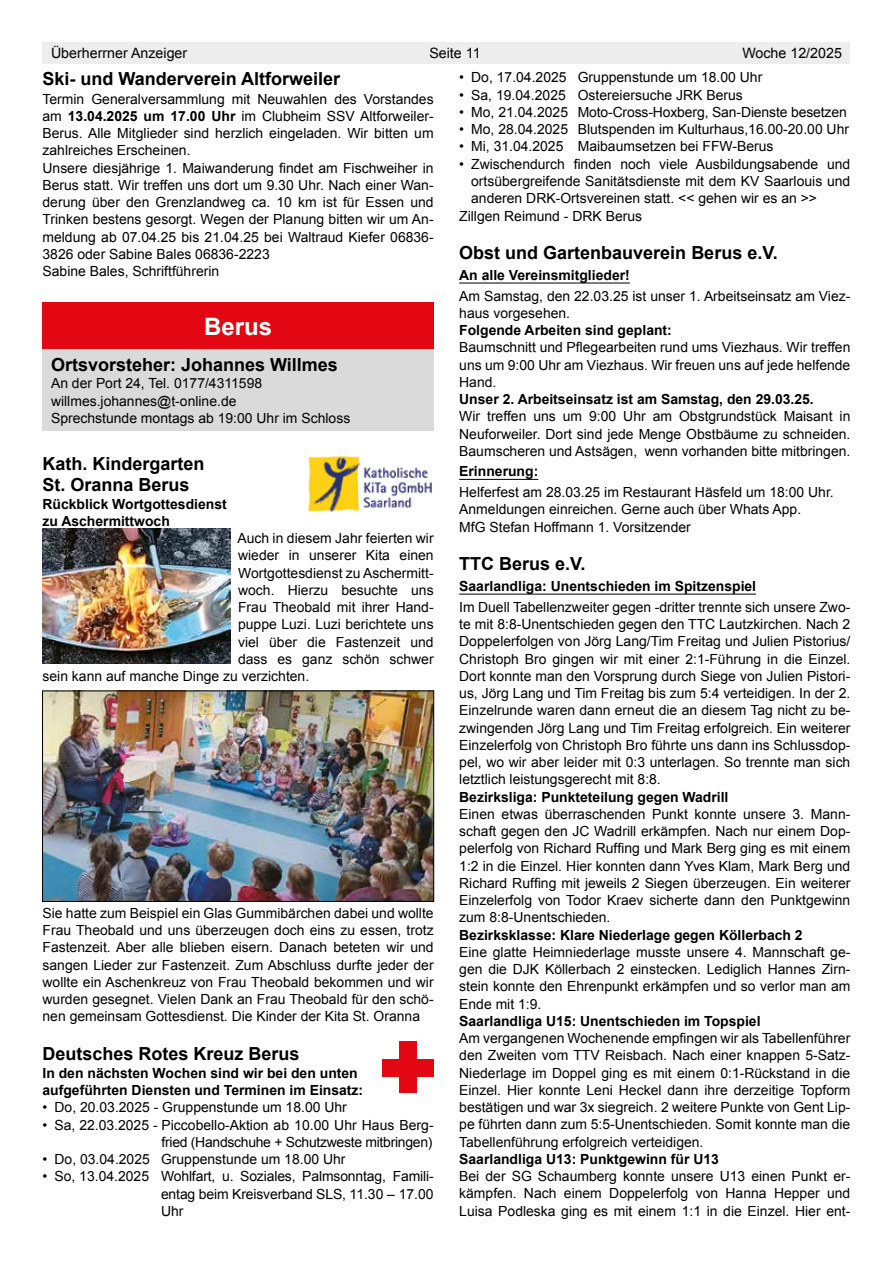
<style>
.page{position:relative;width:893px;height:1263px;background:#fff}
.page>*{position:absolute;margin:0;border:0;box-sizing:border-box;transform-origin:0 0}
.t1{font:700 24px "Arial";color:#fff}
.t2{font:700 18px/21px "Arial";color:#000}
.t3{font:14.25px "Arial";color:#000}
.t4{font:13.95px/17.2px "Arial";color:#000;text-align:justify}
.t5{font:700 13.95px/17.2px "Arial";color:#000}
.t6{font:13.95px/17.2px "Arial";letter-spacing:-.02em;color:#000;text-align:right}
.s1{font-weight:700}
</style>
<div class="page">
<div style="left:43px;top:43px;width:807px;height:21px;background:#ededed"></div>
<div style="left:43px;top:303px;width:391px;height:46px;background:#e30613"></div>
<div style="left:43px;top:349px;width:391px;height:82px;background:#dadada"></div>
<img style="left:308px;top:456px;width:124px;height:55px">
<img style="left:43px;top:529px;width:187px;height:135px">
<img style="left:44px;top:693px;width:388px;height:207px">
<div style="left:42px;top:691px;width:392px;height:211px;border:1px solid #000"></div>
<div style="left:400px;top:1042px;width:17px;height:51px;background:#e30613"></div>
<div style="left:383px;top:1060px;width:51px;height:17px;background:#e30613"></div>
<hr style="left:459px;top:283px;width:171px;height:1px;background:#000">
<hr style="left:459px;top:479px;width:79px;height:1px;background:#000">
<hr style="left:459px;top:594px;width:297px;height:1px;background:#000">
<p class="t3" style="left:51px;top:44px;width:138px">Überherrner Anzeiger</p>
<p class="t3" style="left:429px;top:44px;width:53px">Seite 11</p>
<p class="t3" style="left:742px;top:44px;width:101px">Woche 12/2025</p>
<p class="t2" style="left:43px;top:69px;width:299px">Ski- und Wanderverein Altforweiler</p>
<p class="t4" style="left:43px;top:90px;width:393px;text-align:left">Termin Generalversammlung mit Neuwahlen des Vorstandes am <span class="s1">13.04.2025 um 17.00 Uhr</span> im Clubheim SSV Altforweiler-Berus. Alle Mitglieder sind herzlich eingeladen. Wir bitten um zahlreiches Erscheinen.<br>Unsere diesjährige 1. Maiwanderung findet am Fischweiher in Berus statt. Wir treffen uns dort um 9.30 Uhr. Nach einer Wan&shy;derung über den Grenzlandweg ca. 10 km ist für Essen und Trinken bestens gesorgt. Wegen der Planung bitten wir um An&shy;meldung ab 07.04.25 bis 21.04.25 bei Waltraud Kiefer 06836- 3826 oder Sabine Bales 06836-2223<br>Sabine Bales, Schriftführerin</p>
<h1 class="t1" style="left:204px;top:310px;width:70px">Berus</h1>
<p class="t2" style="left:51px;top:355px;width:288px">Ortsvorsteher: Johannes Willmes</p>
<p class="t4" style="left:51px;top:375px;width:301px;text-align:left">An der Port 24, Tel. 0177/4311598 willmes.johannes@t-online.de<br>Sprechstunde montags ab 19:00 Uhr im Schloss</p>
<p class="t2" style="left:43px;top:453px;width:164px">Kath. Kindergarten<br>St. Oranna Berus</p>
<p class="t5" style="left:43px;top:496px;width:186px">Rückblick Wortgottesdienst zu Aschermittwoch</p>
<p class="t4" style="left:237px;top:530px;width:198px">Auch in diesem Jahr feierten wir</p>
<p class="t4" style="left:238px;top:547px;width:197px">wieder in unserer Kita einen</p>
<p class="t4" style="left:238px;top:564px;width:197px">Wortgottesdienst zu Aschermitt-</p>
<p class="t4" style="left:238px;top:581px;width:197px">woch. Hierzu besuchte uns</p>
<p class="t4" style="left:238px;top:599px;width:197px">Frau Theobald mit ihrer Hand-</p>
<p class="t4" style="left:238px;top:616px;width:197px">puppe Luzi. Luzi berichtete uns</p>
<p class="t4" style="left:238px;top:633px;width:197px">viel über die Fastenzeit und</p>
<p class="t4" style="left:238px;top:650px;width:197px">dass es ganz schön schwer</p>
<p class="t4" style="left:43px;top:668px;width:268px">sein kann auf manche Dinge zu verzichten.</p>
<p class="t4" style="left:459px;top:69px;width:305px">• Do, 17.04.2025 Gruppenstunde um 18.00 Uhr</p>
<p class="t4" style="left:459px;top:86px;width:285px">• Sa, 19.04.2025 Ostereiersuche JRK Berus</p>
<p class="t4" style="left:459px;top:104px;width:389px">• Mo, 21.04.2025 Moto-Cross-Hoxberg, San-Dienste besetzen</p>
<p class="t4" style="left:459px;top:121px;width:391px">• Mo, 28.04.2025 Blutspenden im Kulturhaus,16.00-20.00 Uhr</p>
<p class="t4" style="left:459px;top:138px;width:316px">• Mi, 31.04.2025 Maibaumsetzen bei FFW-Berus</p>
<p class="t4" style="left:459px;top:155px;width:393px">• Zwischendurch finden noch viele Ausbildungsabende und</p>
<p class="t4" style="left:471px;top:173px;width:381px">ortsübergreifende Sanitätsdienste mit dem KV Saarlouis und</p>
<p class="t4" style="left:471px;top:190px;width:347px">anderen DRK-Ortsvereinen statt. &lt;&lt; gehen wir es an &gt;&gt;</p>
<p class="t4" style="left:459px;top:207px;width:184px">Zillgen Reimund - DRK Berus</p>
<p class="t2" style="left:459px;top:242px;width:320px">Obst und Gartenbauverein Berus e.V.</p>
<p class="t5" style="left:459px;top:267px;width:172px">An alle Vereinsmitglieder!</p>
<p class="t4" style="left:459px;top:287px;width:393px">Am Samstag, den 22.03.25 ist unser 1. Arbeitseinsatz am Viez&shy;haus vorgesehen.</p>
<p class="t5" style="left:459px;top:322px;width:214px">Folgende Arbeiten sind geplant:</p>
<p class="t4" style="left:459px;top:339px;width:393px">Baumschnitt und Pflegearbeiten rund ums Viezhaus. Wir treffen uns um 9:00 Uhr am Viezhaus. Wir freuen uns auf jede helfende Hand.</p>
<p class="t5" style="left:459px;top:391px;width:356px">Unser 2. Arbeitseinsatz ist am Samstag, den 29.03.25.</p>
<p class="t4" style="left:459px;top:408px;width:393px">Wir treffen uns um 9:00 Uhr am Obstgrundstück Maisant in Neuforweiler. Dort sind jede Menge Obstbäume zu schneiden.<br>Baumscheren und Astsägen, wenn vorhanden bitte mitbringen.</p>
<p class="t5" style="left:459px;top:463px;width:81px">Erinnerung:</p>
<p class="t4" style="left:459px;top:484px;width:376px;text-align:left">Helferfest am 28.03.25 im Restaurant Häsfeld um 18:00 Uhr.<br>Anmeldungen einreichen. Gerne auch über Whats App.<br>MfG Stefan Hoffmann 1. Vorsitzender</p>
<p class="t2" style="left:459px;top:554px;width:128px">TTC Berus e.V.</p>
<p class="t5" style="left:459px;top:578px;width:298px">Saarlandliga: Unentschieden im Spitzenspiel</p>
<p class="t4" style="left:459px;top:598px;width:393px">Im Duell Tabellenzweiter gegen -dritter trennte sich unsere Zwo&shy;te mit 8:8-Unentschieden gegen den TTC Lautzkirchen. Nach 2<br>Doppelerfolgen von Jörg Lang/Tim Freitag und Julien Pistorius/ Christoph Bro gingen wir mit einer 2:1-Führung in die Einzel.<br>Dort konnte man den Vorsprung durch Siege von Julien Pistori&shy;us, Jörg Lang und Tim Freitag bis zum 5:4 verteidigen. In der 2.<br>Einzelrunde waren dann erneut die an diesem Tag nicht zu be&shy;zwingenden Jörg Lang und Tim Freitag erfolgreich. Ein weiterer Einzelerfolg von Christoph Bro führte uns dann ins Schlussdop&shy;pel, wo wir aber leider mit 0:3 unterlagen. So trennte man sich letztlich leistungsgerecht mit 8:8.</p>
<p class="t5" style="left:459px;top:788px;width:271px">Bezirksliga: Punkteteilung gegen Wadrill</p>
<p class="t4" style="left:459px;top:805px;width:393px">Einen etwas überraschenden Punkt konnte unsere 3. Mann&shy;schaft gegen den JC Wadrill erkämpfen. Nach nur einem Dop&shy;pelerfolg von Richard Ruffing und Mark Berg ging es mit einem 1:2 in die Einzel. Hier konnten dann Yves Klam, Mark Berg und Richard Ruffing mit jeweils 2 Siegen überzeugen. Ein weiterer Einzelerfolg von Todor Kraev sicherte dann den Punktgewinn zum 8:8-Unentschieden.</p>
<p class="t5" style="left:459px;top:926px;width:345px">Bezirksklasse: Klare Niederlage gegen Köllerbach 2</p>
<p class="t4" style="left:459px;top:943px;width:393px">Eine glatte Heimniederlage musste unsere 4. Mannschaft ge&shy;gen die DJK Köllerbach 2 einstecken. Lediglich Hannes Zirn&shy;stein konnte den Ehrenpunkt erkämpfen und so verlor man am Ende mit 1:9.</p>
<p class="t5" style="left:459px;top:1013px;width:303px">Saarlandliga U15: Unentschieden im Topspiel</p>
<p class="t4" style="left:459px;top:1030px;width:393px">Am vergangenen Wochenende empfingen wir als Tabellenführer den Zweiten vom TTV Reisbach. Nach einer knappen 5-Satz-Niederlage im Doppel ging es mit einem 0:1-Rückstand in die Einzel. Hier konnte Leni Heckel dann ihre derzeitige Topform bestätigen und war 3x siegreich. 2 weitere Punkte von Gent Lip&shy;pe führten dann zum 5:5-Unentschieden. Somit konnte man die Tabellenführung erfolgreich verteidigen.</p>
<p class="t5" style="left:459px;top:1151px;width:261px">Saarlandliga U13: Punktgewinn für U13</p>
<p class="t4" style="left:459px;top:1168px;width:393px">Bei der SG Schaumberg konnte unsere U13 einen Punkt er&shy;kämpfen. Nach einem Doppelerfolg von Hanna Hepper und Luisa Podleska ging es mit einem 1:1 in die Einzel. Hier ent-</p>
<p class="t4" style="left:43px;top:904px;width:393px">Sie hatte zum Beispiel ein Glas Gummibärchen dabei und wollte Frau Theobald und uns überzeugen doch eins zu essen, trotz Fastenzeit. Aber alle blieben eisern. Danach beteten wir und sangen Lieder zur Fastenzeit. Zum Abschluss durfte jeder der wollte ein Aschenkreuz von Frau Theobald bekommen und wir wurden gesegnet. Vielen Dank an Frau Theobald für den schö&shy;nen gemeinsam Gottesdienst. Die Kinder der Kita St. Oranna</p>
<p class="t2" style="left:43px;top:1043px;width:259px">Deutsches Rotes Kreuz Berus</p>
<p class="t5" style="left:43px;top:1065px;width:322px">In den nächsten Wochen sind wir bei den unten aufgeführten Diensten und Terminen im Einsatz:</p>
<p class="t4" style="left:43px;top:1099px;width:306px">• Do, 20.03.2025 - Gruppenstunde um 18.00 Uhr</p>
<p class="t6" style="left:43px;top:1116px;width:393px">• Sa, 22.03.2025 - Piccobello-Aktion ab 10.00 Uhr Haus Berg&shy;fried (Handschuhe + Schutzweste mitbringen)</p>
<p class="t4" style="left:43px;top:1150px;width:305px">• Do, 03.04.2025 Gruppenstunde um 18.00 Uhr</p>
<p class="t4" style="left:161px;top:1168px;width:274px;text-indent:-119px">• So, 13.04.2025 Wohlfart, u. Soziales, Palmsonntag, Famili&shy;entag beim Kreisverband SLS, 11.30 – 17.00<br>Uhr</p>
</div>
